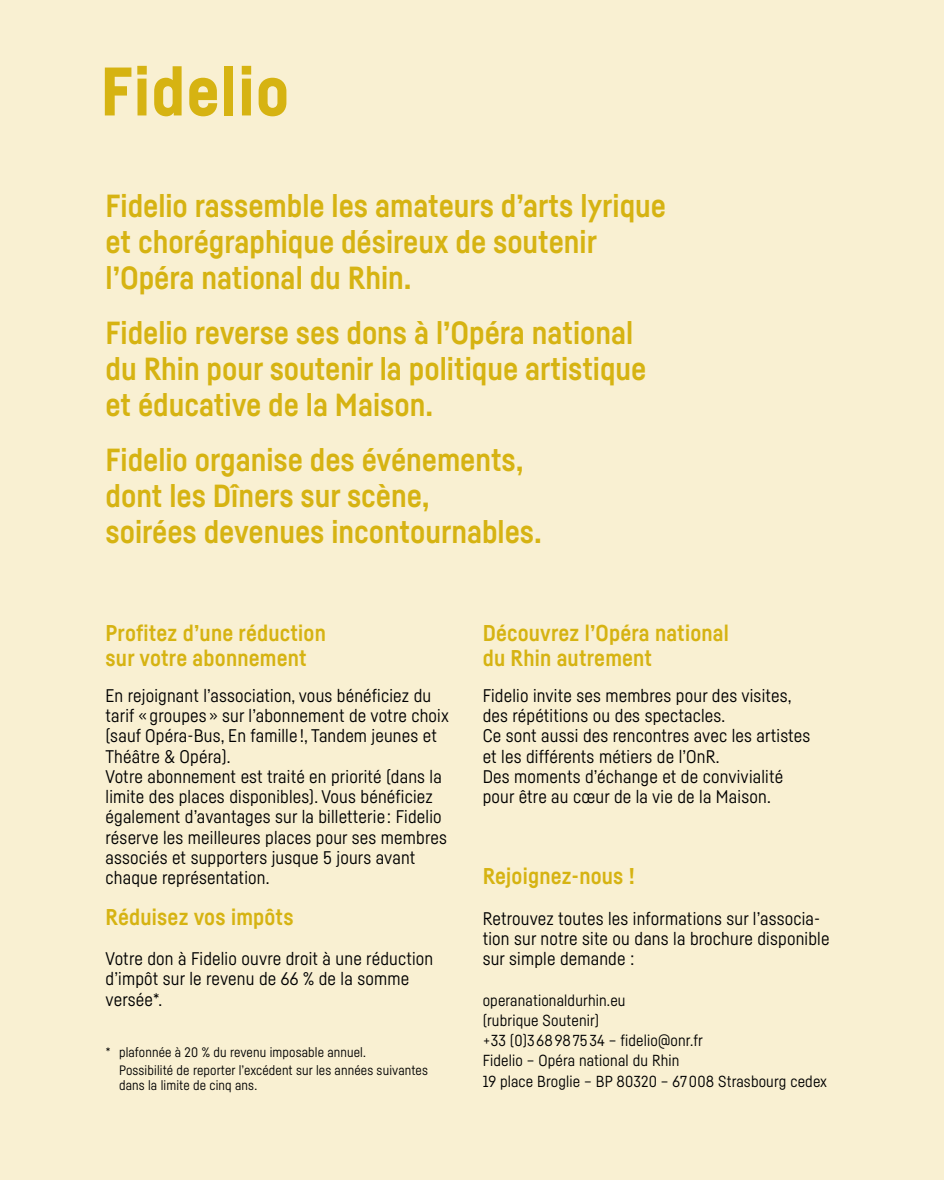
<style>
.page{position:relative;width:944px;height:1180px;background:#f9f0d2}
.page>*{position:absolute;margin:0;border:0;box-sizing:border-box;transform-origin:0 0}
.t1{font:900 67.5px "Fabrikat";letter-spacing:.02em;color:#d6b312}
.t2{font:700 31.5px/36px "Fabrikat";color:#d6b312}
.t3{font:700 22.5px/24.8px "Fabrikat";letter-spacing:.01em;color:#d6b312}
.t4{font:18px/20.2px "Fabrikat";letter-spacing:.01em;color:#000}
.t5{font:15.75px/20.2px "Fabrikat";letter-spacing:.01em;color:#000}
.t6{font:13.5px/18px "Fabrikat";letter-spacing:.01em;color:#000}
</style>
<div class="page">
<h1 class="t1" style="left:100px;top:50px;width:190px">Fidelio</h1>
<h2 class="t2" style="left:106px;top:187px;width:562px">Fidelio rassemble les amateurs d’arts lyrique et chorégraphique désireux de soutenir l’Opéra national du Rhin.</h2>
<h2 class="t2" style="left:106px;top:314px;width:542px">Fidelio reverse ses dons à l’Opéra national du Rhin pour soutenir la politique artistique et éducative de la Maison.</h2>
<h2 class="t2" style="left:106px;top:441px;width:438px">Fidelio organise des événements, dont les Dîners sur scène,<br>soirées devenues incontournables.</h2>
<p class="t3" style="left:106px;top:620px;width:222px">Profitez d’une réduction sur votre abonnement</p>
<p class="t4" style="left:106px;top:685px;width:345px">En rejoignant l’association, vous bénéficiez du tarif « groupes » sur l’abonnement de votre choix (sauf Opéra-Bus, En famille !, Tandem jeunes et Théâtre &amp; Opéra).<br>Votre abonnement est traité en priorité (dans la limite des places disponibles). Vous bénéficiez également d’avantages sur la billetterie : Fidelio réserve les meilleures places pour ses membres associés et supporters jusque 5 jours avant chaque représentation.</p>
<p class="t3" style="left:106px;top:904px;width:189px">Réduisez vos impôts</p>
<p class="t4" style="left:106px;top:948px;width:329px">Votre don à Fidelio ouvre droit à une réduction d’impôt sur le revenu de 66 % de la somme versée*.</p>
<p class="t6" style="left:119px;top:1042px;width:310px;text-indent:-14px">* plafonnée à 20 % du revenu imposable annuel.<br>Possibilité de reporter l’excédent sur les années suivantes</p>
<p class="t6" style="left:119px;top:1076px;width:140px">dans la limite de cinq ans.</p>
<p class="t3" style="left:483px;top:620px;width:248px">Découvrez l’Opéra national du Rhin autrement</p>
<p class="t4" style="left:483px;top:685px;width:329px">Fidelio invite ses membres pour des visites, des répétitions ou des spectacles.<br>Ce sont aussi des rencontres avec les artistes et les différents métiers de l’OnR.<br>Des moments d’échange et de convivialité pour être au cœur de la vie de la Maison.</p>
<p class="t3" style="left:483px;top:863px;width:154px">Rejoignez-nous !</p>
<p class="t4" style="left:483px;top:908px;width:348px">Retrouvez toutes les informations sur l’associa&shy;tion sur notre site ou dans la brochure disponible sur simple demande :</p>
<p class="t5" style="left:483px;top:989px;width:346px">operanationaldurhin.eu<br>(rubrique Soutenir)<br>+33 (0)3 68 98 75 34 – fidelio@onr.fr<br>Fidelio – Opéra national du Rhin<br>19 place Broglie – BP 80320 – 67 008 Strasbourg cedex</p>
</div>
